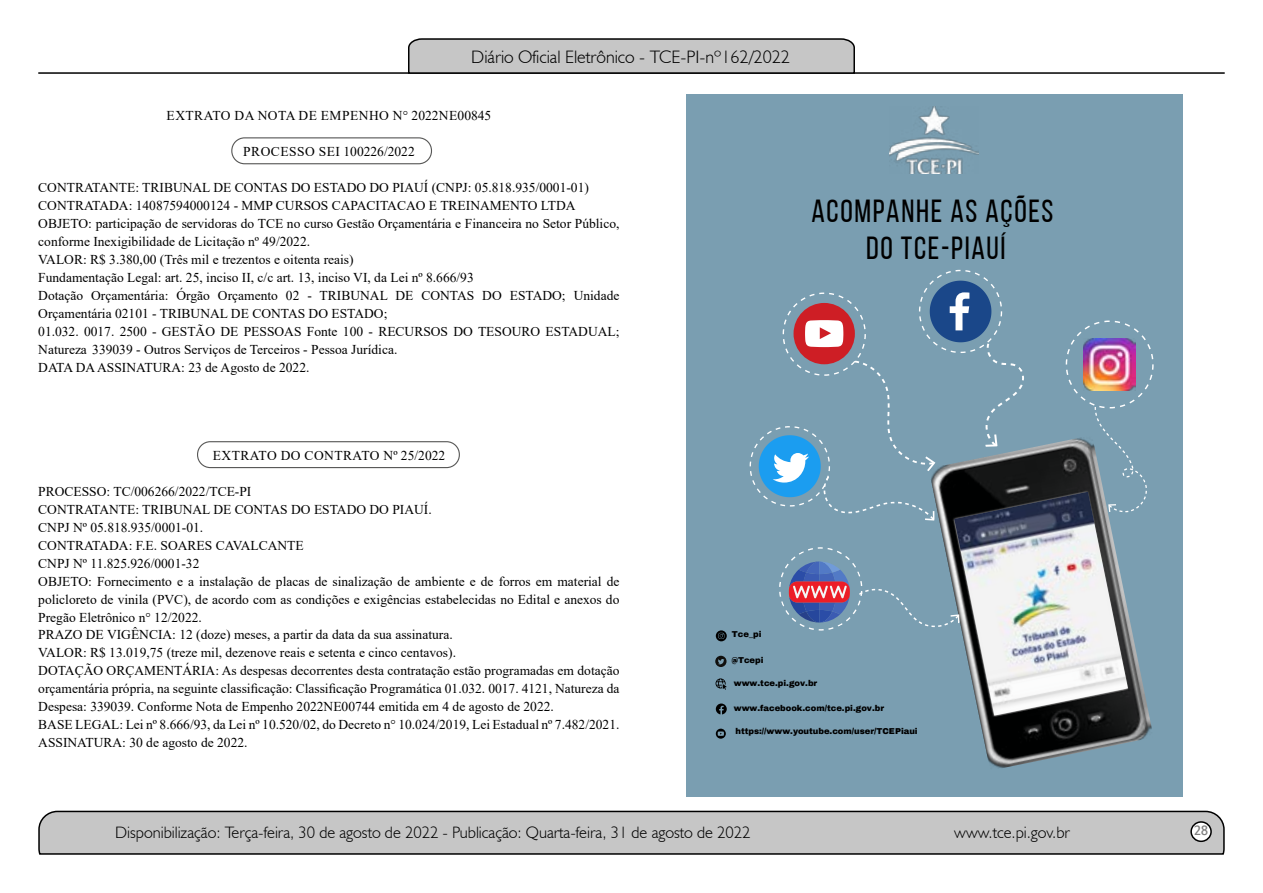
<style>
.page{position:relative;width:1263px;height:893px;background:#fff}
.page>*{position:absolute;margin:0;border:0;box-sizing:border-box;transform-origin:0 0}
.t1{font:31.95px/36.9px "Bebas Neue";letter-spacing:.05em;color:#000;text-align:center}
.t2{font:300 18px "Humanist 521 BT";color:#000}
.t3{font:300 16.5px "Humanist 521 BT";color:#000}
.t4{font:15px "Estrangelo Edessa";color:#808080}
.t5{font:13.5px/18px "Times New Roman";color:#000}
.t6{font:13.5px "Times New Roman";letter-spacing:.035em;color:#000}
.t7{font:900 8.4px "Archivo";color:#000}
</style>
<div class="page">
<svg style="left:38px;top:810px;width:1187px;height:45px"></svg>
<div style="left:1191px;top:822px;width:20px;height:19px;background:#fff;border-radius:50%"></div>
<div style="left:1190px;top:821px;width:22px;height:21px;border:2px solid #000;border-radius:50%"></div>
<hr style="left:38px;top:72px;width:1187px;height:2px;background:#000">
<svg style="left:407px;top:38px;width:449px;height:36px"></svg>
<div style="left:231px;top:137px;width:201px;height:27px;border:1px solid #575756;border-radius:13px"></div>
<div style="left:197px;top:441px;width:263px;height:27px;border:1px solid #575756;border-radius:13px"></div>
<div style="left:686px;top:94px;width:496px;height:703px;background:#7a9eb1"></div>
<svg style="left:716px;top:703px;width:11px;height:11px"></svg>
<svg style="left:716px;top:729px;width:10px;height:10px"></svg>
<svg style="left:715px;top:678px;width:11px;height:12px"></svg>
<svg style="left:750px;top:270px;width:274px;height:251px"></svg>
<svg style="left:715px;top:656px;width:11px;height:11px"></svg>
<svg style="left:716px;top:630px;width:11px;height:11px"></svg>
<img style="left:928px;top:435px;width:224px;height:333px">
<img style="left:954px;top:492px;width:174px;height:224px">
<img style="left:1066px;top:320px;width:87px;height:192px">
<svg style="left:779px;top:547px;width:180px;height:84px"></svg>
<img style="left:890px;top:106px;width:88px;height:67px">
<h2 class="t2" style="left:471px;top:46px;width:320px">Diário Oficial Eletrônico - TCE-PI-nº162/2022</h2>
<p class="t6" style="left:167px;top:106px;width:326px">EXTRATO DA NOTA DE EMPENHO N° 2022NE00845</p>
<p class="t6" style="left:243px;top:142px;width:173px">PROCESSO SEI 100226/2022</p>
<p class="t5" style="left:38px;top:178px;width:583px">CONTRATANTE: TRIBUNAL DE CONTAS DO ESTADO DO PIAUÍ (CNPJ: 05.818.935/0001-01)<br>CONTRATADA: 14087594000124 - MMP CURSOS CAPACITACAO E TREINAMENTO LTDA OBJETO: participação de servidoras do TCE no curso Gestão Orçamentária e Financeira no Setor Público, conforme Inexigibilidade de Licitação nº 49/2022.<br>VALOR: R$ 3.380,00 (Três mil e trezentos e oitenta reais)<br>Fundamentação Legal: art. 25, inciso II, c/c art. 13, inciso VI, da Lei nº 8.666/93<br>Dotação Orçamentária: Órgão Orçamento 02 - TRIBUNAL DE CONTAS DO ESTADO; Unidade Orçamentária 02101 - TRIBUNAL DE CONTAS DO ESTADO;<br>01.032. 0017. 2500 - GESTÃO DE PESSOAS Fonte 100 - RECURSOS DO TESOURO ESTADUAL; Natureza 339039 - Outros Serviços de Terceiros - Pessoa Jurídica.<br>DATA DA ASSINATURA: 23 de Agosto de 2022.</p>
<h1 class="t1" style="left:811px;top:192px;width:243px">ACOMPANHE AS AÇÕES<br>DO TCE-PIAUÍ</h1>
<p class="t6" style="left:213px;top:445px;width:234px">EXTRATO DO CONTRATO Nº 25/2022</p>
<p class="t5" style="left:38px;top:482px;width:583px">PROCESSO: TC/006266/2022/TCE-PI<br>CONTRATANTE: TRIBUNAL DE CONTAS DO ESTADO DO PIAUÍ.<br>CNPJ Nº 05.818.935/0001-01.<br>CONTRATADA: F.E. SOARES CAVALCANTE<br>CNPJ Nº 11.825.926/0001-32<br>OBJETO: Fornecimento e a instalação de placas de sinalização de ambiente e de forros em material de policloreto de vinila (PVC), de acordo com as condições e exigências estabelecidas no Edital e anexos do Pregão Eletrônico n° 12/2022.<br>PRAZO DE VIGÊNCIA: 12 (doze) meses, a partir da data da sua assinatura.<br>VALOR: R$ 13.019,75 (treze mil, dezenove reais e setenta e cinco centavos).<br>DOTAÇÃO ORÇAMENTÁRIA: As despesas decorrentes desta contratação estão programadas em dotação orçamentária própria, na seguinte classificação: Classificação Programática 01.032. 0017. 4121, Natureza da Despesa: 339039. Conforme Nota de Empenho 2022NE00744 emitida em 4 de agosto de 2022.<br>BASE LEGAL: Lei nº 8.666/93, da Lei nº 10.520/02, do Decreto n° 10.024/2019, Lei Estadual nº 7.482/2021.<br>ASSINATURA: 30 de agosto de 2022.</p>
<p class="t7" style="left:732px;top:629px;width:31px">Tce_pi</p>
<p class="t7" style="left:732px;top:655px;width:33px">@Tcepi</p>
<p class="t7" style="left:734px;top:678px;width:85px">www.tce.pi.gov.br</p>
<p class="t7" style="left:734px;top:703px;width:152px">www.facebook.com/tce.pi.gov.br</p>
<p class="t7" style="left:735px;top:726px;width:184px">https://www.youtube.com/user/TCEPiaui</p>
<p class="t3" style="left:115px;top:822px;width:637px">Disponibilização: Terça-feira, 30 de agosto de 2022 - Publicação: Quarta-feira, 31 de agosto de 2022</p>
<p class="t3" style="left:954px;top:822px;width:117px">www.tce.pi.gov.br</p>
<p class="t4" style="left:1194px;top:823px;width:16px">28</p>
</div>
